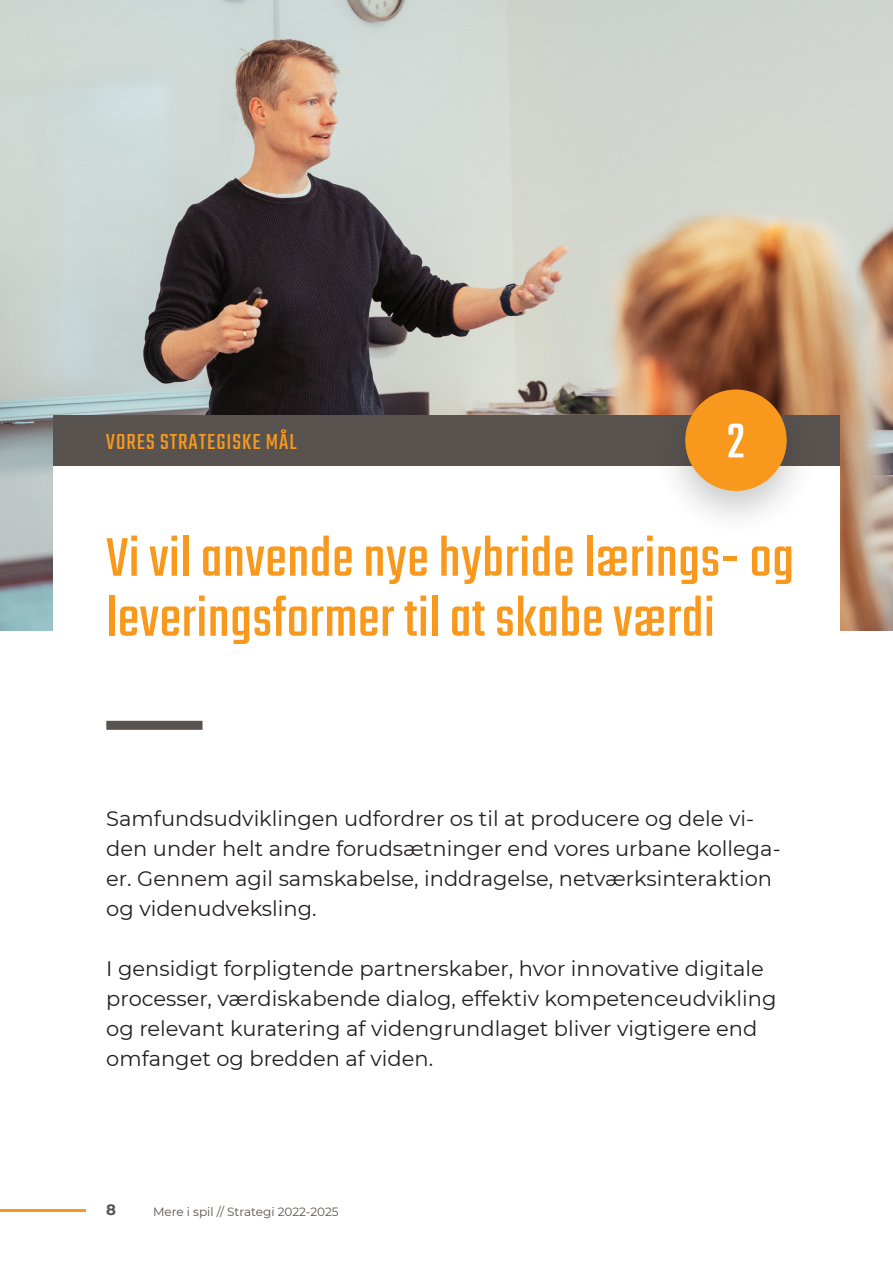
<style>
.page{position:relative;width:893px;height:1263px;background:#fff}
.page>*{position:absolute;margin:0;border:0;box-sizing:border-box;transform-origin:0 0}
.Section_title{font:60px/60px "Teko";letter-spacing:.01em;color:#f8991d}
.t1{font:54px "Teko";color:#fff}
.t2{font:24px "Teko";letter-spacing:.04em;color:#f8991d}
.Manchet{font:21px/30px "Montserrat";color:#231f20}
.t3{font:700 15px "Montserrat";color:#58534f}
.t4{font:12px "Montserrat";color:#58534f}
</style>
<div class="page">
<hr style="left:0;top:1210px;width:85px;height:2px;background:#f8991d">
<img style="left:0;top:0;width:893px;height:631px">
<div style="left:53px;top:463px;width:787px;height:175px;background:#fff"></div>
<div style="left:53px;top:415px;width:787px;height:50px;background:#58534f"></div>
<div style="left:653px;top:372px;width:166px;height:167px;background:#231f20;opacity:.25"></div>
<div style="left:685px;top:389px;width:102px;height:102px;background:#f8991d;border-radius:50%"></div>
<div style="left:106px;top:721px;width:97px;height:9px;background:#58534f"></div>
<h2 class="t2" style="left:106px;top:428px;width:192px">VORES STRATEGISKE MÅL</h2>
<h2 class="t1" style="left:727px;top:411px;width:19px">2</h2>
<p class="Section_title" style="left:106px;top:532px;width:689px">Vi vil anvende nye hybride lærings- og leveringsformer til at skabe værdi</p>
<p class="Manchet" style="left:106px;top:803px;width:676px">Samfundsudviklingen udfordrer os til at producere og dele vi&shy;den under helt andre forudsætninger end vores urbane kollega&shy;er. Gennem agil samskabelse, inddragelse, netværksinteraktion og videnudveksling.</p>
<p class="Manchet" style="left:106px;top:953px;width:672px">I gensidigt forpligtende partnerskaber, hvor innovative digitale processer, værdiskabende dialog, effektiv kompetenceudvikling og relevant kuratering af videngrundlaget bliver vigtigere end omfanget og bredden af viden.</p>
<p class="t3" style="left:106px;top:1199px;width:11px">8</p>
<p class="t4" style="left:153px;top:1203px;width:187px">Mere i spil // Strategi 2022-2025</p>
</div>
